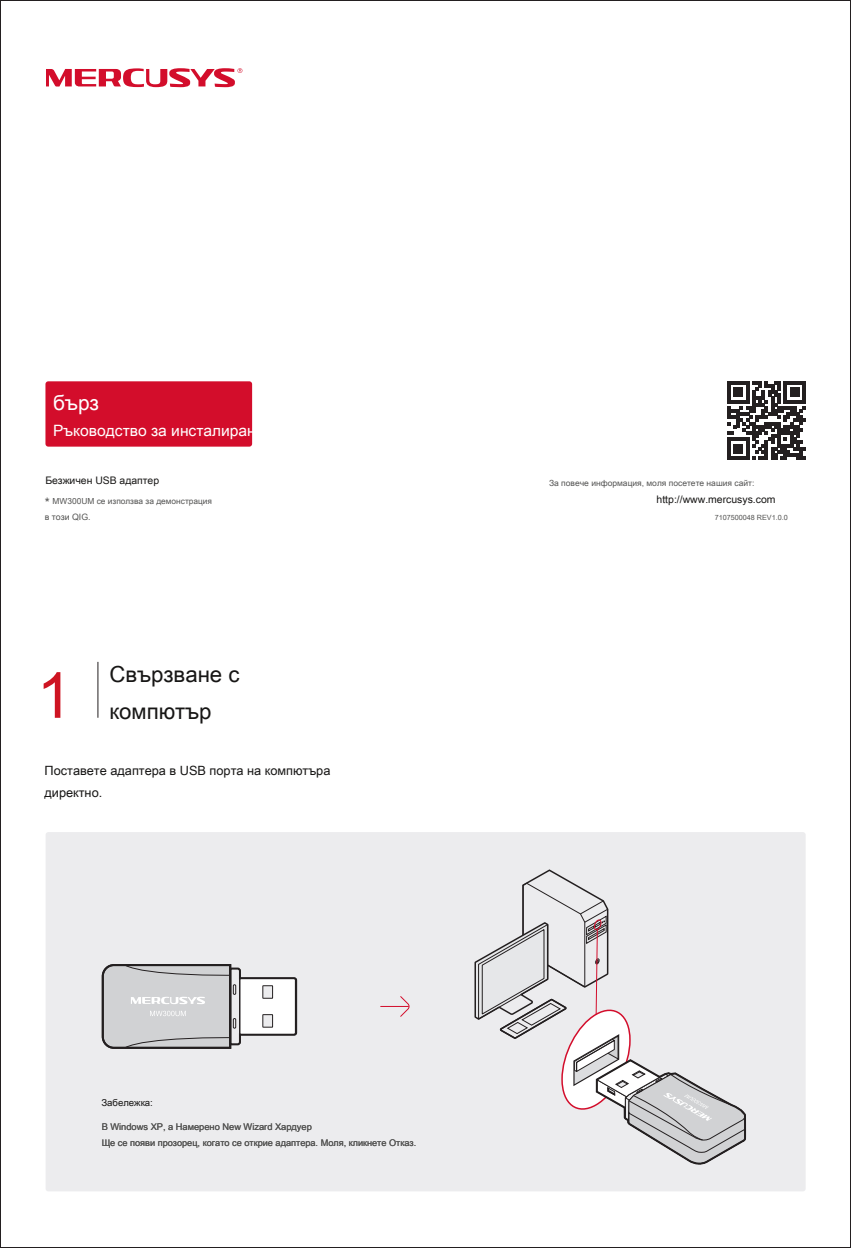
<style>
.page{position:relative;width:851px;height:1248px;background:#fff}
.page>*{position:absolute;margin:0;border:0;box-sizing:border-box;transform-origin:0 0}
.t1{font:63.4px "Arial Unicode MS";color:#ce1422}
.t2{font:22.2px "Arial Unicode MS";color:#171615}
.t3{font:20.8px "Arial Unicode MS";color:#fff}
.t4{font:15.6px "Arial Unicode MS";color:#fff}
.t5{font:12.8px/21.6px "Arial Unicode MS";color:#171615}
.t6{font:12.8px "Arial Unicode MS";color:#545453}
.t7{font:10.4px "Arial Unicode MS";color:#171615}
.t8{font:9.6px "Arial Unicode MS";color:#171615}
.t9{font:9.2px/16px "Arial Unicode MS";color:#545453}
.t10{font:8.8px "Arial Unicode MS";color:#545453}
.t11{font:8.4px "Arial Unicode MS";color:#545453}
.t12{font:7.2px "Arial Unicode MS";color:#545453}
</style>
<div class="page">
<div style="left:45px;top:381px;width:207px;height:65px;background:#d30d2b;border-radius:3px"></div>
<div style="left:46px;top:832px;width:759px;height:359px;background:#ececee;border-radius:3px"></div>
<svg style="left:380px;top:996px;width:30px;height:21px"></svg>
<svg style="left:101px;top:964px;width:197px;height:85px"></svg>
<svg style="left:727px;top:381px;width:78px;height:78px"></svg>
<hr style="left:97px;top:661px;width:1px;height:56px;background:#231f20">
<svg style="left:46px;top:68px;width:196px;height:19px"></svg>
<svg style="left:474px;top:869px;width:273px;height:296px"></svg>
<h3 class="t3" style="left:53px;top:388px;width:47px">бърз</h3>
<h3 class="t4" style="left:53px;top:419px;width:213px">Ръководство за инсталиране</h3>
<p class="t7" style="left:45px;top:472px;width:115px">Безжичен USB адаптер</p>
<p class="t10" style="left:45px;top:511px;width:47px">в този QIG.</p>
<p class="t11" style="left:53px;top:494px;width:161px">MW300UM се използва за демонстрация</p>
<h3 class="t6" style="left:45px;top:493px;width:6px">*</h3>
<h1 class="t1" style="left:37px;top:650px;width:37px">1</h1>
<h2 class="t2" style="left:109px;top:658px;width:131px">Свързване с</h2>
<h2 class="t2" style="left:109px;top:695px;width:103px">компютър</h2>
<h3 class="t5" style="left:44px;top:759px;width:287px">Поставете адаптера в USB порта на компютъра директно.</h3>
<p class="t8" style="left:101px;top:1095px;width:53px">Забележка:</p>
<p class="t9" style="left:102px;top:1117px;width:316px">В Windows XP, а Намерено New Wizard Хардуер<br>Ще се появи прозорец, когато се открие адаптера. Моля, кликнете Отказ.</p>
<p class="t11" style="left:549px;top:477px;width:207px">За повече информация, моля посетете нашия сайт:</p>
<p class="t7" style="left:656px;top:492px;width:120px">http://www.mercusys.com</p>
<p class="t12" style="left:714px;top:512px;width:74px">7107500048 REV1.0.0</p>
</div>
